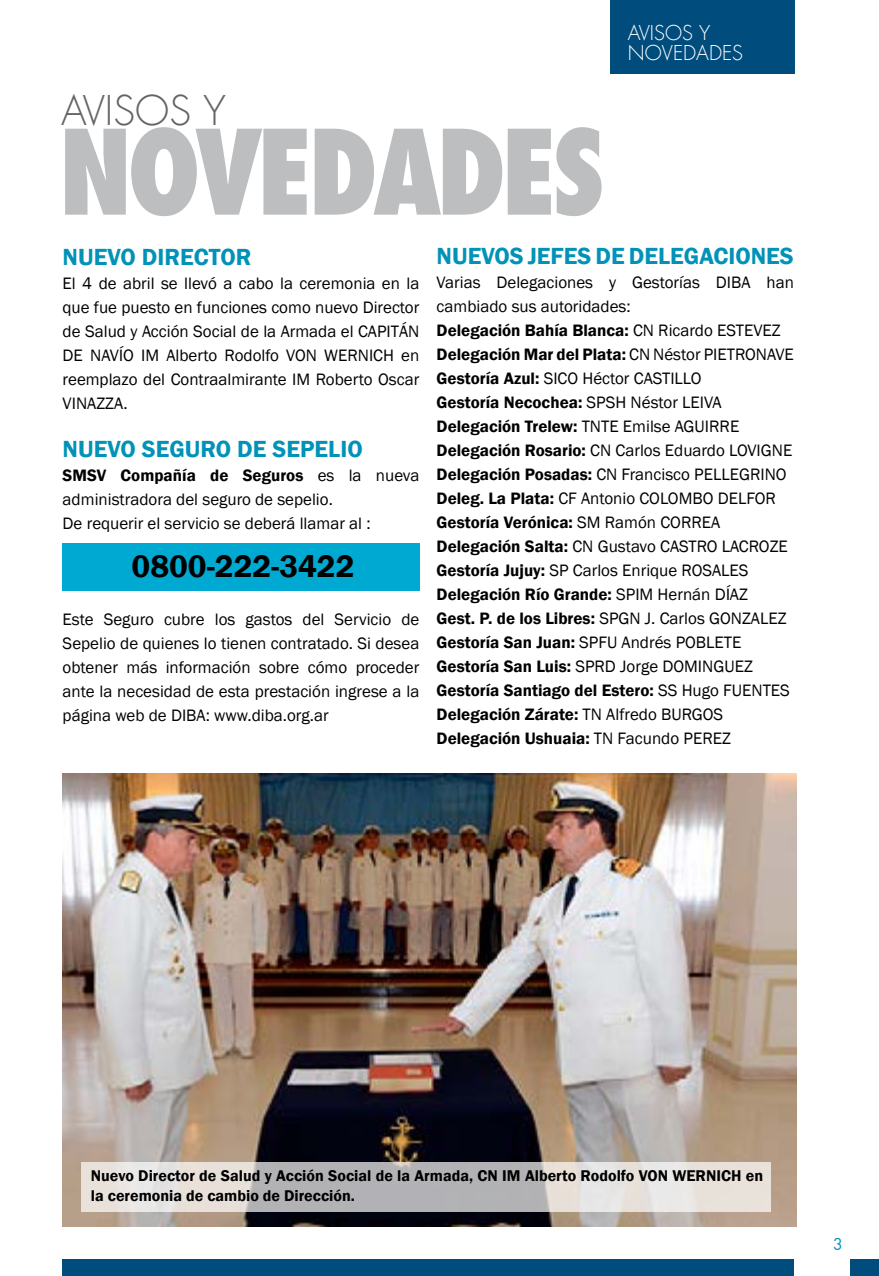
<style>
.page{position:relative;width:879px;height:1276px;background:#fff}
.page>*{position:absolute;margin:0;border:0;box-sizing:border-box;transform-origin:0 0}
.t1{font:800 condensed 114px "Futura LT";letter-spacing:-.05em;color:#bcbec0}
.t2{font:300 40px "Futura LT";color:#636466}
.t3{font:600 32px "Franklin Gothic";color:#000}
.t4{font:600 24px "Franklin Gothic";color:#0092b7}
.t5{font:300 20px/20px "Futura LT";color:#fff}
.t6{font:18px "Futura";color:#0092b7}
.t7{font:17px/24px "Franklin Gothic";color:#000;text-align:justify}
.t8{font:600 16px/20px "Franklin Gothic";color:#000}
.s1{font-weight:600}
</style>
<div class="page">
<div style="left:850px;top:1259px;width:29px;height:17px;background:#004d7d"></div>
<div style="left:62px;top:1259px;width:732px;height:17px;background:#004d7d"></div>
<div style="left:62px;top:543px;width:358px;height:47px;background:#00a9d2"></div>
<div style="left:610px;top:0;width:184px;height:73px;background:#004d7d"></div>
<img style="left:62px;top:773px;width:734px;height:453px">
<svg style="left:82px;top:1162px;width:689px;height:49px;background:#d0cecc"></svg>
<h2 class="t2" style="left:61px;top:86px;width:166px">AVI SOS Y</h2>
<h1 class="t1" style="left:58px;top:101px;width:491px">NOVEDADES</h1>
<p class="t5" style="left:628px;top:23px;width:117px">AVI SOS Y<br>NOVEDADES</p>
<h3 class="t4" style="left:63px;top:242px;width:190px">NUEVo DIRECTOR</h3>
<p class="t7" style="left:63px;top:271px;width:358px">El 4 de abril se llevó a cabo la ceremonia en la que fue puesto en funciones como nuevo Director de Salud y Acción Social de la Armada el CAPITÁN DE NAVÍO IM Alberto Rodolfo VON WERNICH en reemplazo del Contraalmirante IM Roberto Oscar VINAZZA.</p>
<h3 class="t4" style="left:63px;top:434px;width:300px">NUEVO SEGURO DE SEPELIO</h3>
<p class="t7" style="left:63px;top:463px;width:358px;text-align:left"><span class="s1">SMSV Compañía de Seguros</span> es la nueva administradora del seguro de sepelio.<br>De requerir el servicio se deberá llamar al :</p>
<h3 class="t3" style="left:132px;top:546px;width:224px">0800-222-3422</h3>
<p class="t7" style="left:63px;top:607px;width:358px">Este Seguro cubre los gastos del Servicio de Sepelio de quienes lo tienen contratado. Si desea obtener más información sobre cómo proceder ante la necesidad de esta prestación ingrese a la página web de DIBA: www.diba.org.ar</p>
<h3 class="t4" style="left:437px;top:241px;width:359px">NUEVoS JEFES DE DELEGACIONES</h3>
<p class="t7" style="left:437px;top:271px;width:359px;text-align:left">Varias Delegaciones y Gestorías DIBA han cambiado sus autoridades:<br><span class="s1">Delegación Bahía Blanca:</span> CN Ricardo ESTEVEZ <span class="s1">Delegación Mar del Plata:</span> CN Néstor PIETRONAVE <span class="s1">Gestoría Azul:</span> SICO Héctor CASTILLO<br><span class="s1">Gestoría Necochea:</span> SPSH Néstor LEIVA <span class="s1">Delegación Trelew:</span> TNTE Emilse AGUIRRE <span class="s1">Delegación Rosario:</span> CN Carlos Eduardo LOVIGNE <span class="s1">Delegación Posadas:</span> CN Francisco PELLEGRINO <span class="s1">Deleg. La Plata:</span> CF Antonio COLOMBO DELFOR <span class="s1">Gestoría Verónica:</span> SM Ramón CORREA <span class="s1">Delegación Salta:</span> CN Gustavo CASTRO LACROZE <span class="s1">Gestoría Jujuy:</span> SP Carlos Enrique ROSALES <span class="s1">Delegación Río Grande:</span> SPIM Hernán DÍAZ<br><span class="s1">Gest. P. de los Libres:</span> SPGN J. Carlos GONZALEZ <span class="s1">Gestoría San Juan:</span> SPFU Andrés POBLETE <span class="s1">Gestoría San Luis:</span> SPRD Jorge DOMINGUEZ <span class="s1">Gestoría Santiago del Estero:</span> SS Hugo FUENTES <span class="s1">Delegación Zárate:</span> TN Alfredo BURGOS <span class="s1">Delegación Ushuaia:</span> TN Facundo PEREZ</p>
<p class="t8" style="left:91px;top:1165px;width:674px">Nuevo Director de Salud y Acción Social de la Armada, CN IM Alberto Rodolfo VON WERNICH en la ceremonia de cambio de Dirección.</p>
<p class="t6" style="left:833px;top:1233px;width:12px">3</p>
</div>
